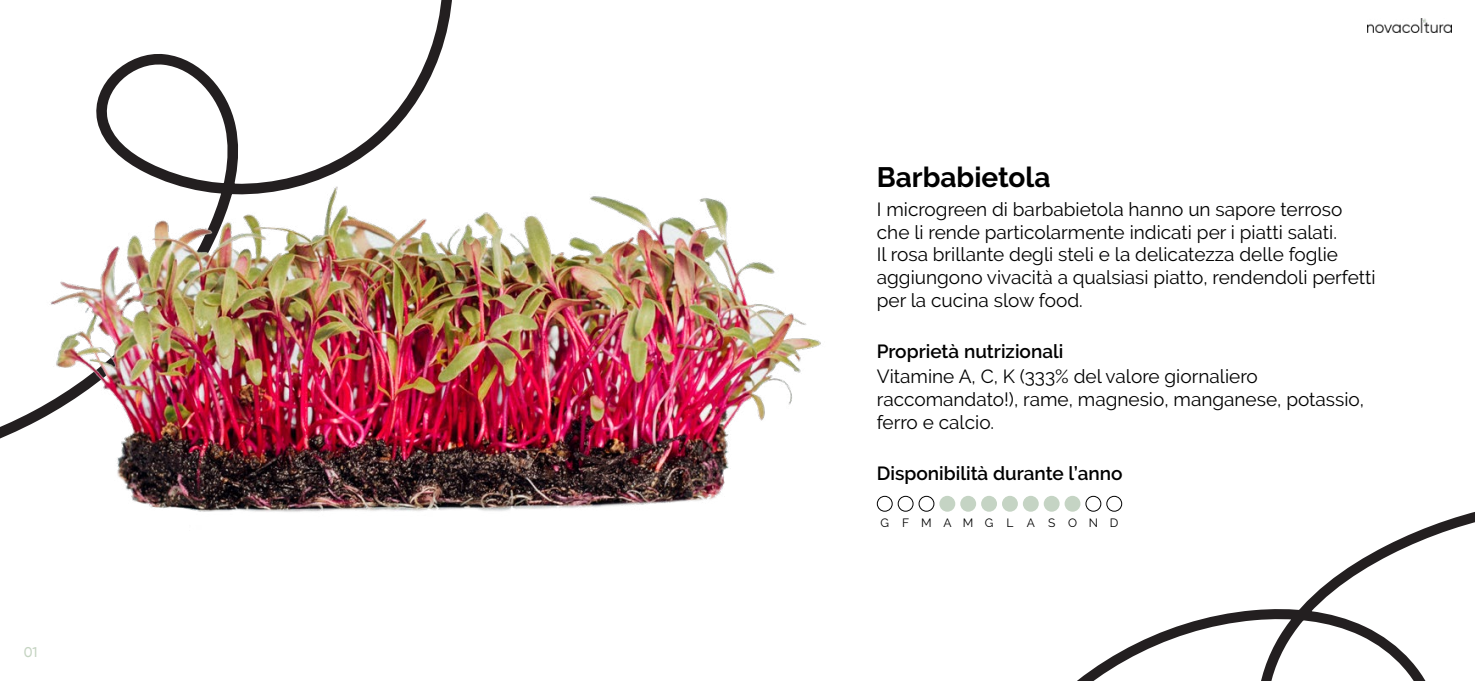
<style>
.page{position:relative;width:1475px;height:681px;background:#fff}
.page>*{position:absolute;margin:0;border:0;box-sizing:border-box;transform-origin:0 0}
.t1{font:700 28px "Raleway";color:#000}
.t2{font:19px/22.8px "Raleway";color:#000}
.t3{font:600 19px "Raleway";color:#000}
.t4{font:500 14px "Gilroy";color:#c5d4c2}
.t5{font:12px "Raleway";letter-spacing:.995em;color:#000}
</style>
<div class="page">
<svg style="left:1078px;top:499px;width:396px;height:181px"></svg>
<svg style="left:0;top:0;width:452px;height:439px"></svg>
<img style="left:2px;top:173px;width:819px;height:339px">
<img style="left:1367px;top:18px;width:83px;height:15px">
<div style="left:876px;top:484px;width:245px;height:57px;background:#fff"></div>
<div style="left:876px;top:495px;width:16px;height:16px;border:1px solid #000101;border-radius:50%"></div>
<div style="left:897px;top:495px;width:16px;height:16px;border:1px solid #000101;border-radius:50%"></div>
<div style="left:918px;top:495px;width:16px;height:16px;border:1px solid #000101;border-radius:50%"></div>
<div style="left:939px;top:495px;width:16px;height:16px;background:#c5d4c4;border-radius:50%"></div>
<div style="left:960px;top:495px;width:16px;height:16px;background:#c5d4c4;border-radius:50%"></div>
<div style="left:980px;top:495px;width:16px;height:16px;background:#c5d4c4;border-radius:50%"></div>
<div style="left:1001px;top:495px;width:16px;height:16px;background:#c5d4c4;border-radius:50%"></div>
<div style="left:1022px;top:495px;width:16px;height:16px;background:#c5d4c4;border-radius:50%"></div>
<div style="left:1043px;top:495px;width:16px;height:16px;background:#c5d4c4;border-radius:50%"></div>
<div style="left:1064px;top:495px;width:16px;height:16px;background:#c5d4c4;border-radius:50%"></div>
<div style="left:1085px;top:495px;width:16px;height:16px;border:1px solid #000101;border-radius:50%"></div>
<div style="left:1106px;top:495px;width:15px;height:16px;border:1px solid #000101;border-radius:50%"></div>
<p class="t4" style="left:24px;top:643px;width:15px">01</p>
<h1 class="t1" style="left:876px;top:161px;width:175px">Barbabietola</h1>
<p class="t2" style="left:876px;top:197px;width:500px">I microgreen di barbabietola hanno un sapore terroso che li rende particolarmente indicati per i piatti salati.<br>Il rosa brillante degli steli e la delicatezza delle foglie aggiungono vivacità a qualsiasi piatto, rendendoli perfetti per la cucina slow food.</p>
<p class="t3" style="left:876px;top:340px;width:188px">Proprietà nutrizionali</p>
<p class="t2" style="left:876px;top:365px;width:489px">Vitamine A, C, K (333% del valore giornaliero raccomandato!), rame, magnesio, manganese, potassio, ferro e calcio.</p>
<p class="t3" style="left:876px;top:462px;width:247px">Disponibilità durante l’anno</p>
<p class="t5" style="left:880px;top:515px;width:239px">GFMAMGL ASOND</p>
</div>
